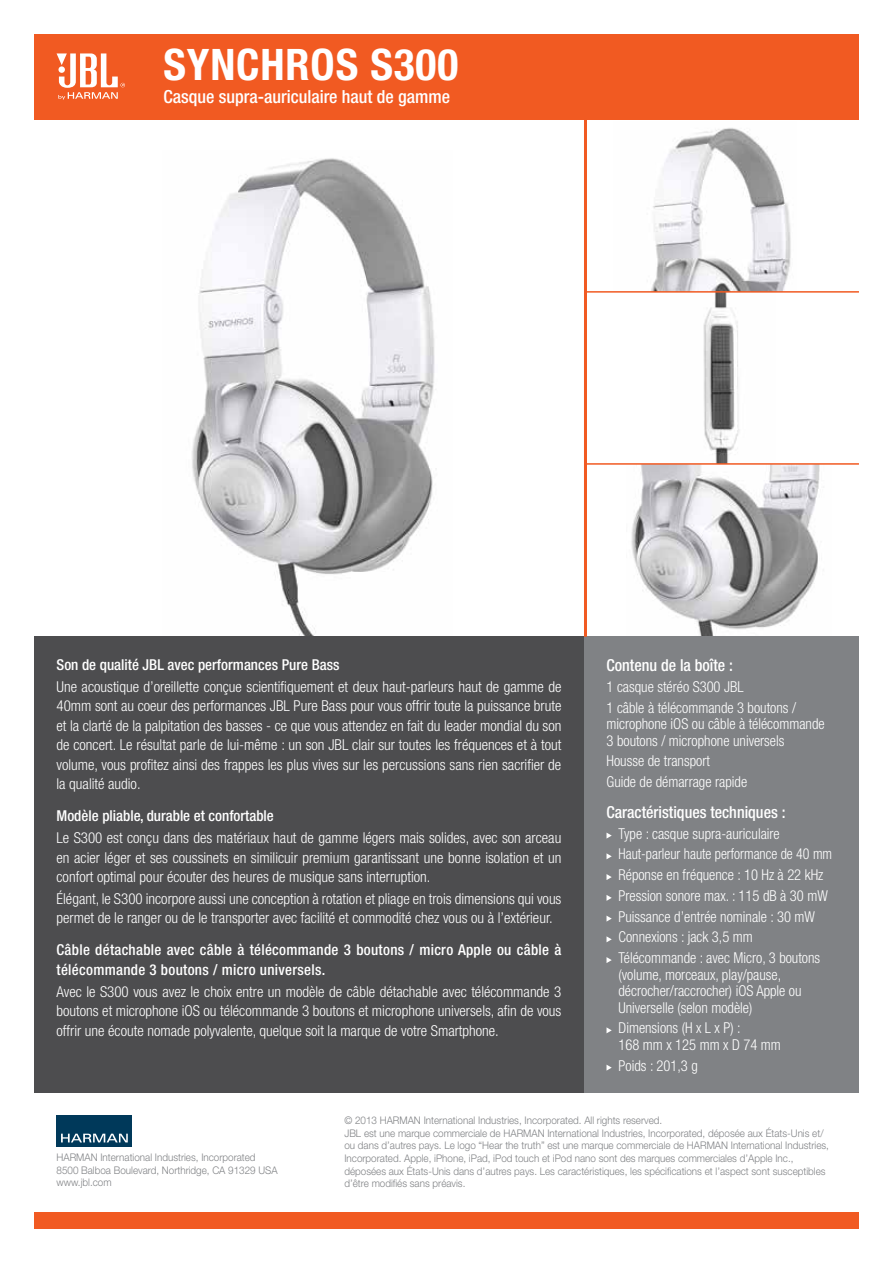
<style>
.page{position:relative;width:893px;height:1263px;background:#fff}
.page>*{position:absolute;margin:0;border:0;box-sizing:border-box;transform-origin:0 0}
.t1{font:700 condensed 43.5px "Helvetica Neue LT Pro";letter-spacing:.02em;color:#fff}
.t2{font:500 condensed 18px "Helvetica Neue LT Pro";color:#fff}
.t3{font:500 condensed 16.5px "Helvetica Neue LT Pro";color:#fff}
.t4{font:300 condensed 15px/19.5px "Helvetica Neue LT Pro";color:#fff}
.t5{font:500 condensed 15px/19.5px "Helvetica Neue LT Pro";letter-spacing:.02em;color:#fff}
.t6{font:500 condensed 15px "Helvetica Neue LT Pro";color:#fff}
.t7{font:300 10.5px/12.6px "Helvetica Neue";color:#808285;scale:.94 1}
</style>
<div class="page">
<img style="left:627px;top:465px;width:204px;height:172px">
<img style="left:703px;top:293px;width:37px;height:170px">
<img style="left:651px;top:128px;width:140px;height:163px">
<img style="left:162px;top:158px;width:290px;height:479px">
<div style="left:34px;top:1213px;width:825px;height:16px;background:#f15a22"></div>
<div style="left:34px;top:637px;width:550px;height:456px;background:#4d4d4f"></div>
<div style="left:584px;top:637px;width:275px;height:456px;background:#808285"></div>
<svg style="left:606px;top:832px;width:6px;height:6px"></svg>
<svg style="left:606px;top:853px;width:6px;height:6px"></svg>
<svg style="left:606px;top:874px;width:6px;height:6px"></svg>
<svg style="left:606px;top:895px;width:6px;height:6px"></svg>
<svg style="left:606px;top:915px;width:6px;height:6px"></svg>
<svg style="left:606px;top:936px;width:6px;height:6px"></svg>
<svg style="left:606px;top:957px;width:6px;height:6px"></svg>
<svg style="left:606px;top:1027px;width:6px;height:6px"></svg>
<svg style="left:606px;top:1064px;width:6px;height:7px"></svg>
<hr style="left:587px;top:291px;width:272px;height:2px;background:#f15a22">
<hr style="left:584px;top:119px;width:3px;height:518px;background:#f15a22">
<hr style="left:587px;top:463px;width:272px;height:2px;background:#f15a22">
<div style="left:34px;top:34px;width:825px;height:85px;background:#f15a22"></div>
<svg style="left:57px;top:53px;width:68px;height:47px"></svg>
<div style="left:57px;top:1116px;width:75px;height:31px;background:#00395a"></div>
<svg style="left:61px;top:1134px;width:67px;height:8px"></svg>
<h1 class="t1" style="left:163px;top:39px;width:296px">SYNCHROS S300</h1>
<p class="t2" style="left:163px;top:86px;width:288px">Casque supra-auriculaire haut de gamme</p>
<p class="t6" style="left:57px;top:656px;width:284px">Son de qualité JBL avec performances Pure Bass</p>
<p class="t4" style="left:57px;top:676px;width:506px;text-align:justify">Une acoustique d’oreillette conçue scientifiquement et deux haut-parleurs haut de gamme de 40mm sont au coeur des performances JBL Pure Bass pour vous offrir toute la puissance brute et la clarté de la palpitation des basses - ce que vous attendez en fait du leader mondial du son de concert. Le résultat parle de lui-même : un son JBL clair sur toutes les fréquences et à tout volume, vous profitez ainsi des frappes les plus vives sur les percussions sans rien sacrifier de la qualité audio.</p>
<p class="t6" style="left:57px;top:807px;width:219px">Modèle pliable, durable et confortable</p>
<p class="t4" style="left:57px;top:828px;width:506px;text-align:justify">Le S300 est conçu dans des matériaux haut de gamme légers mais solides, avec son arceau en acier léger et ses coussinets en similicuir premium garantissant une bonne isolation et un confort optimal pour écouter des heures de musique sans interruption.</p>
<p class="t4" style="left:57px;top:888px;width:506px">Élégant, le S300 incorpore aussi une conception à rotation et pliage en trois dimensions qui vous permet de le ranger ou de le transporter avec facilité et commodité chez vous ou à l’extérieur.</p>
<p class="t5" style="left:57px;top:940px;width:506px">Câble détachable avec câble à télécommande 3 boutons / micro Apple ou câble à télécommande 3 boutons / micro universels.</p>
<p class="t4" style="left:57px;top:981px;width:506px;text-align:justify">Avec le S300 vous avez le choix entre un modèle de câble détachable avec télécommande 3 boutons et microphone iOS ou télécommande 3 boutons et microphone universels, afin de vous offrir une écoute nomade polyvalente, quelque soit la marque de votre Smartphone.</p>
<p class="t3" style="left:606px;top:655px;width:128px">Contenu de la boîte :</p>
<p class="t4" style="left:606px;top:676px;width:191px;line-height:20.7px">1 casque stéréo S300 JBL<br>1 câble à télécommande 3 boutons /</p>
<p class="t4" style="left:606px;top:715px;width:220px;line-height:16.5px">microphone iOS ou câble à télécommande<br>3 boutons / microphone universels</p>
<p class="t4" style="left:606px;top:750px;width:142px;line-height:20.7px">Housse de transport<br>Guide de démarrage rapide</p>
<p class="t3" style="left:606px;top:802px;width:181px">Caractéristiques techniques :</p>
<p class="t4" style="left:618px;top:823px;width:215px;line-height:20.7px">Type : casque supra-auriculaire Haut-parleur haute performance de 40 mm Réponse en fréquence : 10 Hz à 22 kHz Pression sonore max. : 115 dB à 30 mW Puissance d’entrée nominale : 30 mW Connexions : jack 3,5 mm Télécommande : avec Micro, 3 boutons</p>
<p class="t4" style="left:618px;top:966px;width:185px;line-height:16.5px">(volume, morceaux, play/pause, décrocher/raccrocher) iOS Apple ou<br>Universelle (selon modèle)</p>
<p class="t4" style="left:618px;top:1020px;width:164px;line-height:16.5px">Dimensions (H x L x P) :<br>168 mm x 125 mm x D 74 mm</p>
<p class="t4" style="left:618px;top:1055px;width:81px">Poids : 201,3 g</p>
<p class="t7" style="left:57px;top:1151px;width:237px">HARMAN International Industries, Incorporated<br>8500 Balboa Boulevard, Northridge, CA 91329 USA www.jbl.com</p>
<p class="t7" style="left:344px;top:1114px;width:517px">© 2013 HARMAN International Industries, Incorporated. All rights reserved.<br>JBL est une marque commerciale de HARMAN International Industries, Incorporated, déposée aux États-Unis et/ ou dans d’autres pays. Le logo “Hear the truth” est une marque commerciale de HARMAN International Industries, Incorporated. Apple, iPhone, iPad, iPod touch et iPod nano sont des marques commerciales d’Apple Inc., déposées aux États-Unis dans d’autres pays. Les caractéristiques, les spécifications et l’aspect sont susceptibles d’être modifiés sans préavis.</p>
</div>
